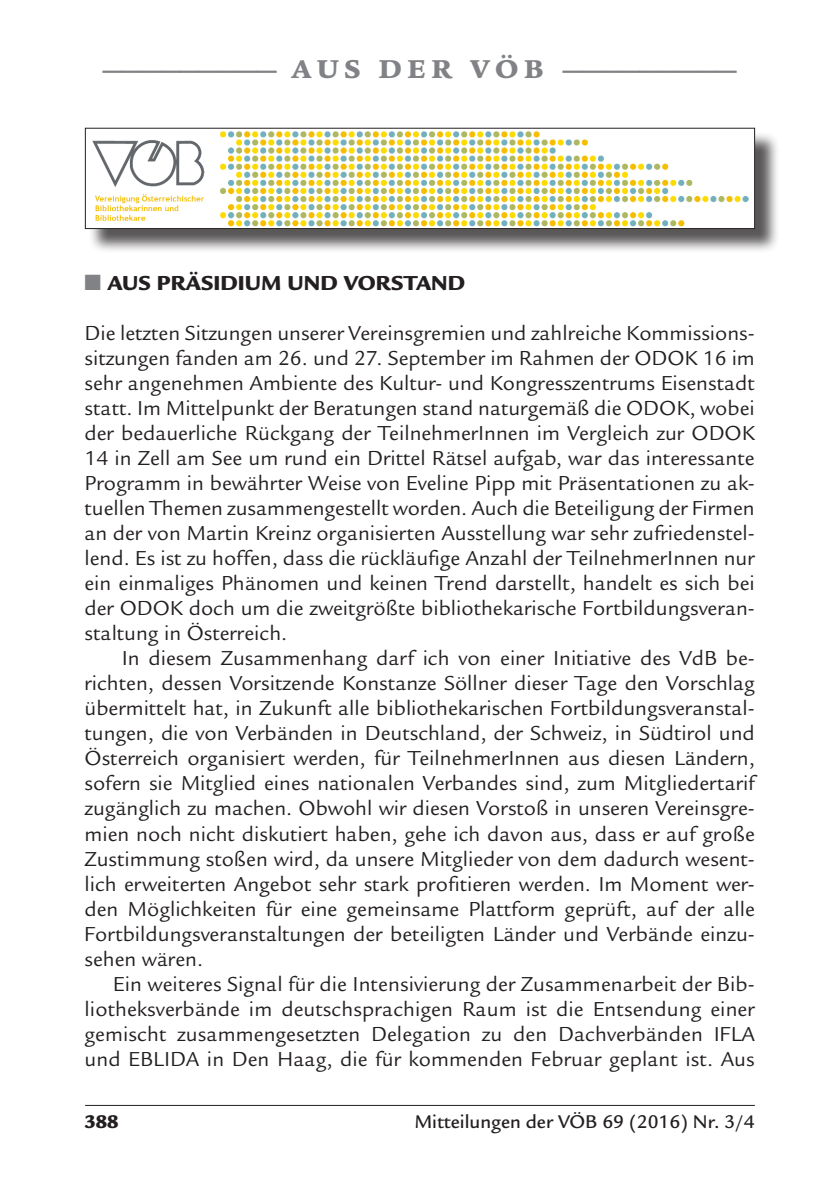
<style>
.page{position:relative;width:840px;height:1191px;background:#fff}
.page>*{position:absolute;margin:0;border:0;box-sizing:border-box;transform-origin:0 0}
.t1{font:900 28px "Legacy Serif";color:#808285}
.Absatz_eingerückt{font:22px/25px "Legacy Sans";letter-spacing:.005em;color:#231f20;text-align:justify}
.Absatz_nicht_eingerü{font:22px/25px "Legacy Sans";color:#231f20;text-align:justify}
.Überschrift_1{font:900 22px "Legacy Sans";color:#231f20}
.t2{font:500 20px "Legacy Sans";color:#231f20}
.t3{font:900 20px "Legacy Sans";color:#231f20}
</style>
<div class="page">
<hr style="left:85px;top:1105px;width:669px;height:1px;background:#231f20">
<div style="left:88px;top:131px;width:691px;height:122px;background:#231f20;opacity:.75"></div>
<img style="left:88px;top:131px;width:664px;height:96px">
<div style="left:85px;top:128px;width:669px;height:101px;border:1px solid #231f20"></div>
<p class="t1" style="left:101px;top:52px;width:637px">————————— A U S D E R V Ö B —————————</p>
<p class="Überschrift_1" style="left:107px;top:270px;width:359px">AUS PRÄSIDIUM UND VORSTAND</p>
<p class="Absatz_nicht_eingerü" style="left:84px;top:321px;width:671px">Die letzten Sitzungen unserer Vereinsgremien und zahlreiche Kommissions&shy;sitzungen fanden am 26. und 27. September im Rahmen der ODOK 16 im sehr angenehmen Ambiente des Kultur- und Kongresszentrums Eisenstadt statt. Im Mittelpunkt der Beratungen stand naturgemäß die ODOK, wobei der bedauerliche Rückgang der TeilnehmerInnen im Vergleich zur ODOK 14 in Zell am See um rund ein Drittel Rätsel aufgab, war das interessante Programm in bewährter Weise von Eveline Pipp mit Präsentationen zu ak&shy;tuellen Themen zusammengestellt worden. Auch die Beteiligung der Firmen an der von Martin Kreinz organisierten Ausstellung war sehr zufriedenstel&shy;lend. Es ist zu hoffen, dass die rückläufige Anzahl der TeilnehmerInnen nur ein einmaliges Phänomen und keinen Trend darstellt, handelt es sich bei der ODOK doch um die zweitgrößte bibliothekarische Fortbildungsveran&shy;staltung in Österreich.</p>
<p class="Absatz_eingerückt" style="left:84px;top:646px;width:671px;text-indent:37px">In diesem Zusammenhang darf ich von einer Initiative des VdB be&shy;richten, dessen Vorsitzende Konstanze Söllner dieser Tage den Vorschlag übermittelt hat, in Zukunft alle bibliothekarischen Fortbildungsveranstal&shy;tungen, die von Verbänden in Deutschland, der Schweiz, in Südtirol und Österreich organisiert werden, für TeilnehmerInnen aus diesen Ländern, sofern sie Mitglied eines nationalen Verbandes sind, zum Mitgliedertarif zugänglich zu machen. Obwohl wir diesen Vorstoß in unseren Vereinsgre&shy;mien noch nicht diskutiert haben, gehe ich davon aus, dass er auf große Zustimmung stoßen wird, da unsere Mitglieder von dem dadurch wesent&shy;lich erweiterten Angebot sehr stark profitieren werden. Im Moment wer&shy;den Möglichkeiten für eine gemeinsame Plattform geprüft, auf der alle Fortbildungsveranstaltungen der beteiligten Länder und Verbände einzu&shy;sehen wären.</p>
<p class="Absatz_eingerückt" style="left:84px;top:971px;width:671px;text-indent:28px">Ein weiteres Signal für die Intensivierung der Zusammenarbeit der Bib&shy;liotheksverbände im deutschsprachigen Raum ist die Entsendung einer gemischt zusammengesetzten Delegation zu den Dachverbänden IFLA und EBLIDA in Den Haag, die für kommenden Februar geplant ist. Aus</p>
<p class="t3" style="left:84px;top:1110px;width:36px">388</p>
<p class="t2" style="left:414px;top:1110px;width:341px">Mitteilungen der VÖB 69 (2016) Nr. 3/4</p>
</div>
